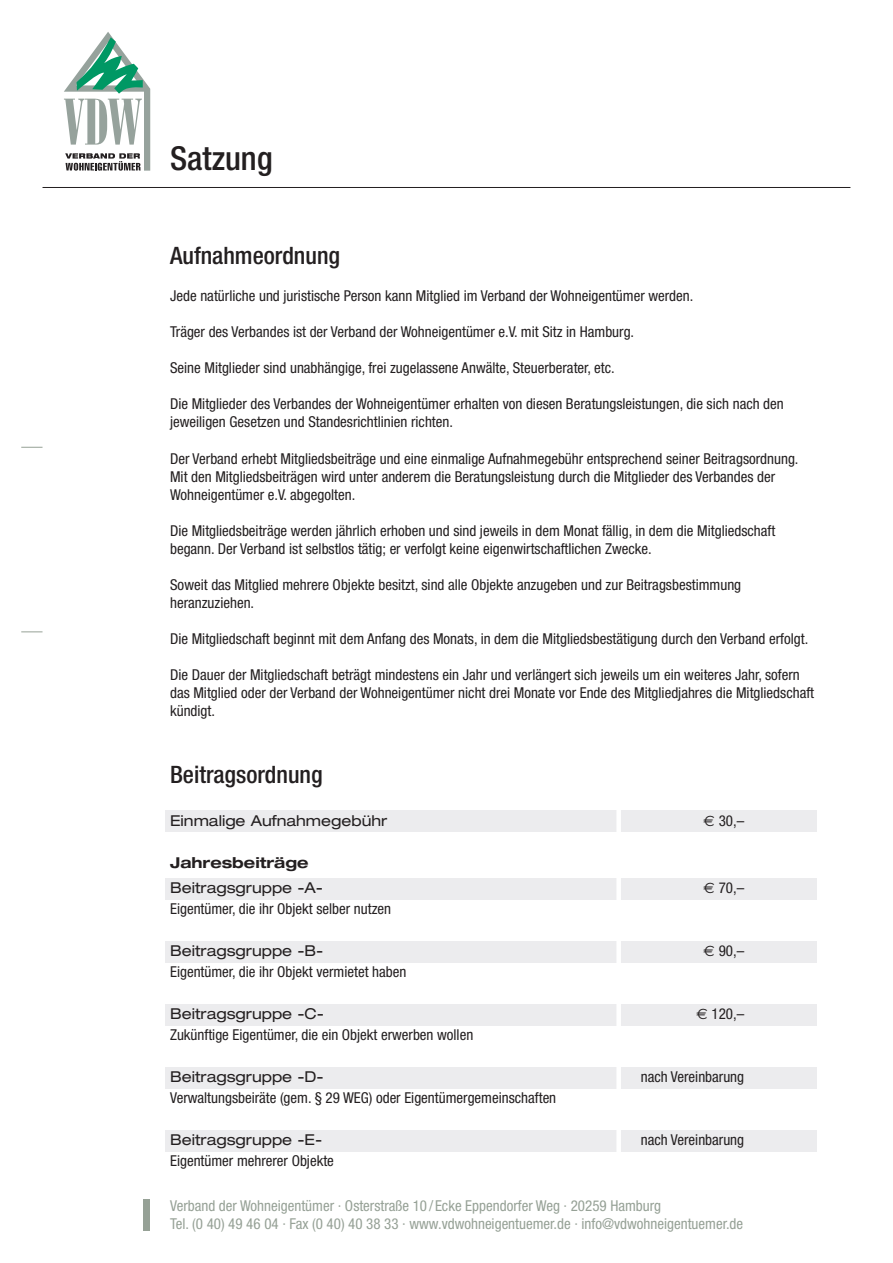
<style>
.page{position:relative;width:893px;height:1263px;background:#fff}
.page>*{position:absolute;margin:0;border:0;box-sizing:border-box;transform-origin:0 0}
.t1{font:500 condensed 33px "Helvetica Neue";color:#231f20}
.t2{font:500 condensed 24px "Helvetica Neue";color:#231f20}
.t3{font:condensed 15px/18px "Helvetica Neue";color:#231f20}
.t4{font:condensed 15px/18px "Helvetica Neue";color:#96a196}
.t5{font:expanded 15px "Helvetica Neue";color:#231f20}
.t6{font:700 expanded 15px "Helvetica Neue";color:#231f20}
.s1{font-family:"Euro Sans";font-stretch:normal}
</style>
<div class="page">
<div style="left:165px;top:810px;width:651px;height:22px;background:#ececee"></div>
<div style="left:165px;top:878px;width:651px;height:21px;background:#ececee"></div>
<div style="left:165px;top:941px;width:651px;height:21px;background:#ececee"></div>
<div style="left:165px;top:1004px;width:651px;height:21px;background:#ececee"></div>
<div style="left:165px;top:1067px;width:651px;height:21px;background:#ececee"></div>
<div style="left:165px;top:1131px;width:651px;height:21px;background:#ececee"></div>
<svg style="left:64px;top:32px;width:86px;height:139px"></svg>
<div style="left:616px;top:800px;width:5px;height:384px;background:#fff"></div>
<div style="left:144px;top:1199px;width:6px;height:32px;background:#96a196"></div>
<hr style="left:43px;top:187px;width:807px;height:1px;background:#231f20">
<svg style="left:21px;top:447px;width:22px;height:1px"></svg>
<svg style="left:21px;top:631px;width:22px;height:1px"></svg>
<h1 class="t1" style="left:170px;top:139px;width:104px">Satzung</h1>
<h2 class="t2" style="left:170px;top:241px;width:171px">Aufnahmeordnung</h2>
<p class="t3" style="left:170px;top:287px;width:525px">Jede natürliche und juristische Person kann Mitglied im Verband der Wohneigentümer werden.</p>
<p class="t3" style="left:170px;top:323px;width:466px">Träger des Verbandes ist der Verband der Wohneigentümer e.V. mit Sitz in Hamburg.</p>
<p class="t3" style="left:170px;top:359px;width:446px">Seine Mitglieder sind unabhängige, frei zugelassene Anwälte, Steuerberater, etc.</p>
<p class="t3" style="left:170px;top:395px;width:615px">Die Mitglieder des Verbandes der Wohneigentümer erhalten von diesen Beratungsleistungen, die sich nach den jeweiligen Gesetzen und Standesrichtlinien richten.</p>
<p class="t3" style="left:170px;top:449px;width:630px">Der Verband erhebt Mitgliedsbeiträge und eine einmalige Aufnahmegebühr entsprechend seiner Beitragsordnung.<br>Mit den Mitgliedsbeiträgen wird unter anderem die Beratungsleistung durch die Mitglieder des Verbandes der<br>Wohneigentümer e.V. abgegolten.</p>
<p class="t3" style="left:170px;top:521px;width:607px">Die Mitgliedsbeiträge werden jährlich erhoben und sind jeweils in dem Monat fällig, in dem die Mitgliedschaft begann. Der Verband ist selbstlos tätig; er verfolgt keine eigenwirtschaftlichen Zwecke.</p>
<p class="t3" style="left:170px;top:575px;width:573px">Soweit das Mitglied mehrere Objekte besitzt, sind alle Objekte anzugeben und zur Beitragsbestimmung heranzuziehen.</p>
<p class="t3" style="left:170px;top:629px;width:640px">Die Mitgliedschaft beginnt mit dem Anfang des Monats, in dem die Mitgliedsbestätigung durch den Verband erfolgt.</p>
<p class="t3" style="left:170px;top:665px;width:645px">Die Dauer der Mitgliedschaft beträgt mindestens ein Jahr und verlängert sich jeweils um ein weiteres Jahr, sofern das Mitglied oder der Verband der Wohneigentümer nicht drei Monate vor Ende des Mitgliedjahres die Mitgliedschaft kündigt.</p>
<h2 class="t2" style="left:170px;top:760px;width:154px">Beitragsordnung</h2>
<p class="t5" style="left:170px;top:811px;width:219px">Einmalige Aufnahmegebühr</p>
<p class="t3" style="left:704px;top:811px;width:42px"><span class="s1">M</span> 30,–</p>
<p class="t6" style="left:170px;top:853px;width:140px">Jahresbeiträge</p>
<p class="t5" style="left:170px;top:879px;width:155px">Beitragsgruppe -A-</p>
<p class="t3" style="left:704px;top:879px;width:42px"><span class="s1">M</span> 70,–</p>
<p class="t3" style="left:170px;top:900px;width:222px">Eigentümer, die ihr Objekt selber nutzen</p>
<p class="t5" style="left:170px;top:942px;width:155px">Beitragsgruppe -B-</p>
<p class="t3" style="left:704px;top:942px;width:42px"><span class="s1">M</span> 90,–</p>
<p class="t3" style="left:170px;top:963px;width:238px">Eigentümer, die ihr Objekt vermietet haben</p>
<p class="t5" style="left:170px;top:1005px;width:155px">Beitragsgruppe -C-</p>
<p class="t3" style="left:696px;top:1005px;width:49px"><span class="s1">M</span> 120,–</p>
<p class="t3" style="left:170px;top:1026px;width:305px">Zukünftige Eigentümer, die ein Objekt erwerben wollen</p>
<p class="t5" style="left:170px;top:1068px;width:155px">Beitragsgruppe -D-</p>
<p class="t3" style="left:641px;top:1068px;width:105px">nach Vereinbarung</p>
<p class="t3" style="left:170px;top:1089px;width:388px">Verwaltungsbeiräte (gem. § 29 WEG) oder Eigentümergemeinschaften</p>
<p class="t5" style="left:170px;top:1131px;width:154px">Beitragsgruppe -E-</p>
<p class="t3" style="left:641px;top:1131px;width:105px">nach Vereinbarung</p>
<p class="t3" style="left:170px;top:1152px;width:165px">Eigentümer mehrerer Objekte</p>
<p class="t4" style="left:170px;top:1197px;width:575px">Verband der Wohneigentümer · Osterstraße 10 / Ecke Eppendorfer Weg · 20259 Hamburg<br>Tel. (0 40) 49 46 04 · Fax (0 40) 40 38 33 · www.vdwohneigentuemer.de · info@vdwohneigentuemer.de</p>
</div>
